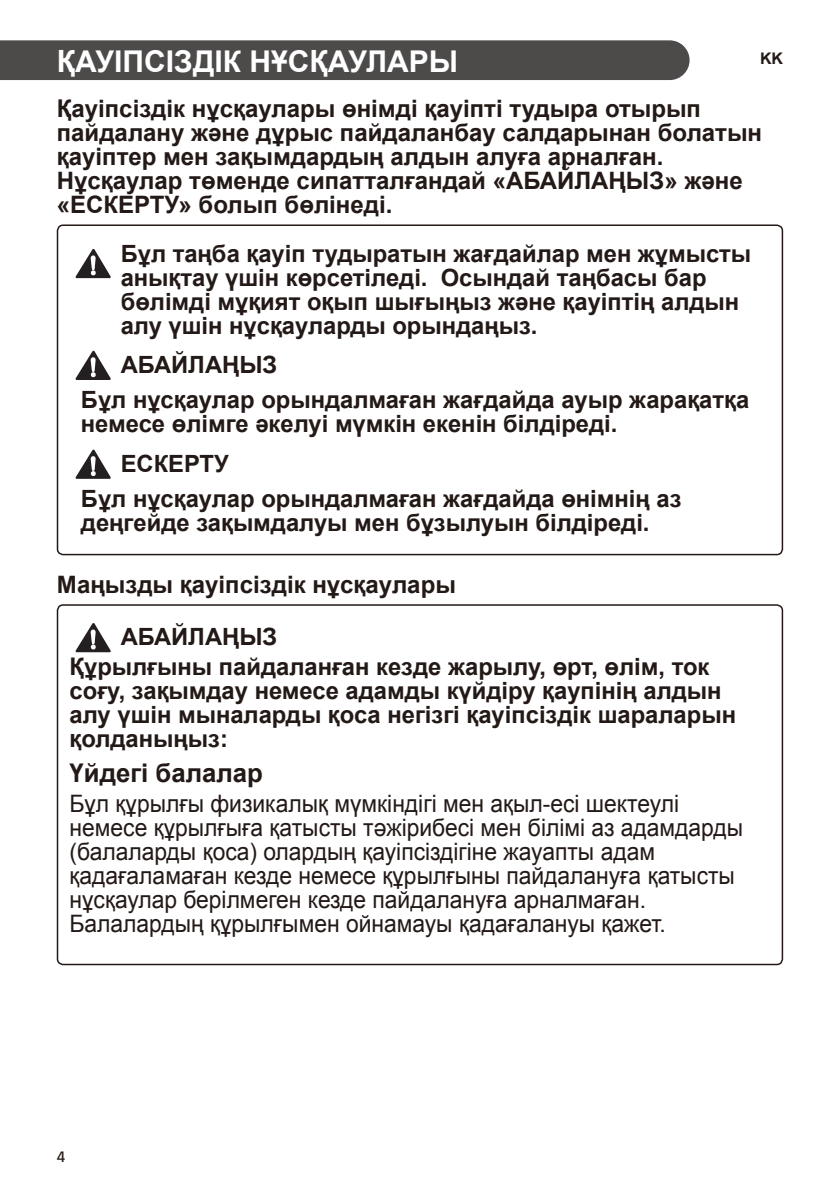
<style>
.page{position:relative;width:840px;height:1191px;background:#fff}
.page>*{position:absolute;margin:0;border:0;box-sizing:border-box;transform-origin:0 0}
.Heading{font:700 30px "Arial";color:#fff}
.Heading-2{font:700 25.8px "Arial";color:#231916}
.Main_Text{font:24px/24px "Arial";color:#231916;scale:.95 1}
.Bold{font:700 24px/24px "Arial";color:#231916}
.Heading-3{font:700 24px "Arial";color:#231916}
.Main_Text-2{font:700 23.8px/24px "Arial";color:#231916}
.Remind{font:700 23.8px/24px "Arial";color:#231916}
.Attention{font:700 23.8px/24px "Arial";color:#231916}
.Warning{font:700 23.8px "Arial";color:#231916}
.Main_Text_Bold_Lang{font:700 16px "Arial";color:#231916}
.t1{font:300 16px "LG Smart";color:#231916;scale:.95 1}
</style>
<div class="page">
<div style="left:0;top:40px;width:689px;height:40px;background:#4d4a4a"></div>
<div style="left:57px;top:224px;width:725px;height:331px;border:2px solid #231916;border-radius:6px"></div>
<svg style="left:75px;top:249px;width:36px;height:29px"></svg>
<svg style="left:75px;top:351px;width:36px;height:29px"></svg>
<svg style="left:75px;top:449px;width:36px;height:30px"></svg>
<div style="left:57px;top:604px;width:725px;height:361px;border:2px solid #231916;border-radius:6px"></div>
<svg style="left:75px;top:623px;width:36px;height:29px"></svg>
<p class="Heading" style="left:57px;top:40px;width:403px">ҚАУІПСІЗДІК НҰСҚАУЛАРЫ</p>
<p class="Main_Text_Bold_Lang" style="left:759px;top:47px;width:25px">KK</p>
<p class="Bold" style="left:57px;top:97px;width:706px">Қауіпсіздік нұсқаулары өнімді қауіпті тудыра отырып пайдалану және дұрыс пайдаланбау салдарынан болатын қауіптер мен зақымдардың алдын алуға арналған.</p>
<p class="Bold" style="left:57px;top:169px;width:687px">Нұсқаулар төменде сипатталғандай «АБАЙЛАҢЫЗ» және «ЕСКЕРТУ» болып бөлінеді.</p>
<p class="Attention" style="left:121px;top:241px;width:631px">Бұл таңба қауіп тудыратын жағдайлар мен жұмысты анықтау үшін көрсетіледі. Осындай таңбасы бар бөлімді мұқият оқып шығыңыз және қауіптің алдын алу үшін нұсқауларды орындаңыз.</p>
<p class="Remind" style="left:121px;top:353px;width:158px">АБАЙЛАҢЫЗ</p>
<p class="Main_Text-2" style="left:81px;top:388px;width:669px">Бұл нұсқаулар орындалмаған жағдайда ауыр жарақатқа немесе өлімге әкелуі мүмкін екенін білдіреді.</p>
<p class="Remind" style="left:121px;top:452px;width:110px">ЕСКЕРТУ</p>
<p class="Main_Text-2" style="left:81px;top:487px;width:602px">Бұл нұсқаулар орындалмаған жағдайда өнімнің аз деңгейде зақымдалуы мен бұзылуын білдіреді.</p>
<p class="Heading-3" style="left:57px;top:567px;width:400px">Маңызды қауіпсіздік нұсқаулары</p>
<p class="Warning" style="left:121px;top:620px;width:158px">АБАЙЛАҢЫЗ</p>
<p class="Remind" style="left:70px;top:655px;width:667px">Құрылғыны пайдаланған кезде жарылу, өрт, өлім, ток соғу, зақымдау немесе адамды күйдіру қаупінің алдын алу үшін мыналарды қоса негізгі қауіпсіздік шараларын қолданыңыз:</p>
<p class="Heading-2" style="left:70px;top:755px;width:195px">Үйдегі балалар</p>
<p class="Main_Text" style="left:70px;top:791px;width:710px">Бұл құрылғы физикалық мүмкіндігі мен ақыл-есі шектеулі немесе құрылғыға қатысты тәжірибесі мен білімі аз адамдарды (балаларды қоса) олардың қауіпсіздігіне жауапты адам қадағаламаған кезде немесе құрылғыны пайдалануға қатысты нұсқаулар берілмеген кезде пайдалануға арналмаған.<br>Балалардың құрылғымен ойнамауы қадағалануы қажет.</p>
<p class="t1" style="left:57px;top:1145px;width:11px">4</p>
</div>
